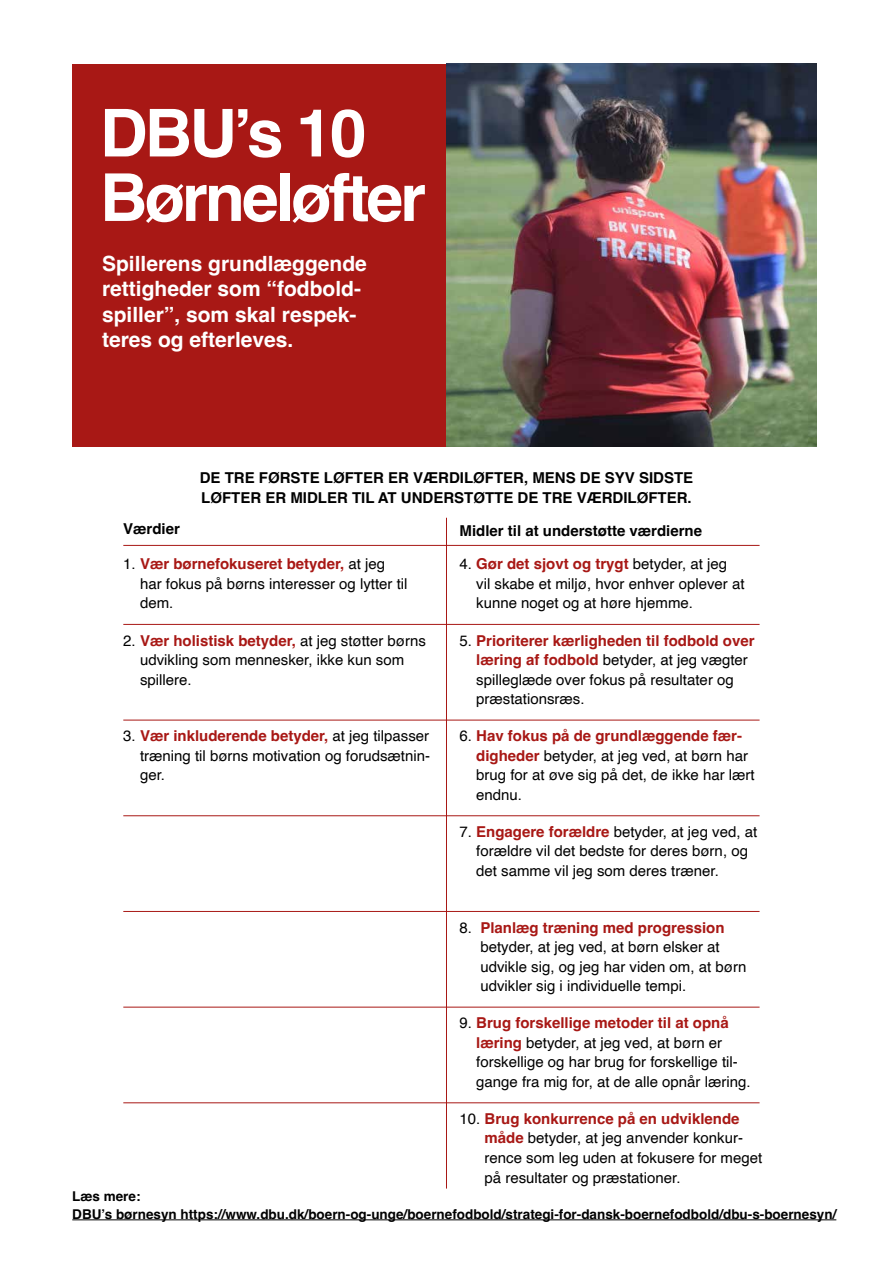
<style>
.page{position:relative;width:893px;height:1263px;background:#fff}
.page>*{position:absolute;margin:0;border:0;box-sizing:border-box;transform-origin:0 0}
.t1{font:700 66px/64.5px "Helvetica";letter-spacing:-.045em;color:#fff}
.t2{font:700 21px/25.5px "Helvetica";color:#fff}
.t3{font:15px/19.5px "Helvetica";color:#000}
.t4{font:700 15px/19.5px "Helvetica";color:#000}
.t5{font:700 13.5px/18px "Helvetica";color:#000}
.s1{font-weight:700;color:#a81815}
</style>
<div class="page">
<div style="left:72px;top:64px;width:374px;height:382px;background:#a81815"></div>
<img style="left:446px;top:64px;width:370px;height:382px">
<hr style="left:123px;top:624px;width:637px;height:1px;background:#a81815">
<hr style="left:123px;top:720px;width:637px;height:1px;background:#a81815">
<hr style="left:123px;top:815px;width:637px;height:1px;background:#a81815">
<hr style="left:123px;top:911px;width:637px;height:1px;background:#a81815">
<hr style="left:123px;top:1007px;width:637px;height:1px;background:#a81815">
<hr style="left:123px;top:1102px;width:637px;height:1px;background:#a81815">
<hr style="left:123px;top:545px;width:637px;height:1px;background:#a81815">
<hr style="left:446px;top:518px;width:1px;height:670px;background:#a81815">
<hr style="left:72px;top:1219px;width:764px;height:1px;background:#000">
<h1 class="t1" style="left:100px;top:108px;width:327px">DBU’s 10<br>Børneløfter</h1>
<h2 class="t2" style="left:102px;top:253px;width:266px">Spillerens grundlæggende rettigheder som “fodbold&shy;spiller”, som skal respek&shy;teres og efterleves.</h2>
<p class="t4" style="left:200px;top:470px;width:495px">DE TRE FØRSTE LØFTER ER VÆRDILØFTER, MENS DE SYV SIDSTE<br>LØFTER ER MIDLER TIL AT UNDERSTØTTE DE TRE VÆRDILØFTER.</p>
<p class="t4" style="left:123px;top:521px;width:58px">Værdier</p>
<p class="t4" style="left:459px;top:523px;width:244px">Midler til at understøtte værdierne</p>
<p class="t3" style="left:140px;top:554px;width:269px;text-indent:-17px">1. <span class="s1">Vær børnefokuseret betyder,</span> at jeg har fokus på børns interesser og lytter til dem.</p>
<p class="t3" style="left:140px;top:631px;width:287px;text-indent:-17px">2. <span class="s1">Vær holistisk betyder,</span> at jeg støtter børns udvikling som mennesker, ikke kun som spillere.</p>
<p class="t3" style="left:476px;top:554px;width:270px;text-indent:-17px">4. <span class="s1">Gør det sjovt og trygt</span> betyder, at jeg vil skabe et miljø, hvor enhver oplever at kunne noget og at høre hjemme.</p>
<p class="t3" style="left:476px;top:631px;width:280px;text-indent:-17px">5. <span class="s1">Prioriterer kærligheden til fodbold over læring af fodbold</span> betyder, at jeg vægter spilleglæde over fokus på resultater og præstationsræs.</p>
<p class="t3" style="left:476px;top:727px;width:280px;text-indent:-17px">6. <span class="s1">Hav fokus på de grundlæggende fær&shy;digheder</span> betyder, at jeg ved, at børn har brug for at øve sig på det, de ikke har lært endnu.</p>
<p class="t3" style="left:476px;top:822px;width:282px;text-indent:-17px">7. <span class="s1">Engagere forældre</span> betyder, at jeg ved, at forældre vil det bedste for deres børn, og det samme vil jeg som deres træner.</p>
<p class="t3" style="left:140px;top:727px;width:292px;text-align:justify;text-indent:-17px">3. <span class="s1">Vær inkluderende betyder,</span> at jeg tilpasser træning til børns motivation og forudsætnin&shy;ger.</p>
<p class="t3" style="left:480px;top:918px;width:267px;text-indent:-21px">8. <span class="s1">Planlæg træning med progression </span>betyder, at jeg ved, at børn elsker at udvikle sig, og jeg har viden om, at børn udvikler sig i individuelle tempi.</p>
<p class="t3" style="left:476px;top:1014px;width:276px;text-indent:-17px">9. <span class="s1">Brug forskellige metoder til at opnå læring</span> betyder, at jeg ved, at børn er forskellige og har brug for forskellige til&shy;gange fra mig for, at de alle opnår læring.</p>
<p class="t3" style="left:485px;top:1109px;width:279px;text-indent:-25px">10. <span class="s1">Brug konkurrence på en udviklende måde</span> betyder, at jeg anvender konkur&shy;rence som leg uden at fokusere for meget på resultater og præstationer.</p>
<p class="t5" style="left:72px;top:1188px;width:766px">Læs mere:<br>DBU’s børnesyn https://www.dbu.dk/boern-og-unge/boernefodbold/strategi-for-dansk-boernefodbold/dbu-s-boernesyn/</p>
</div>
